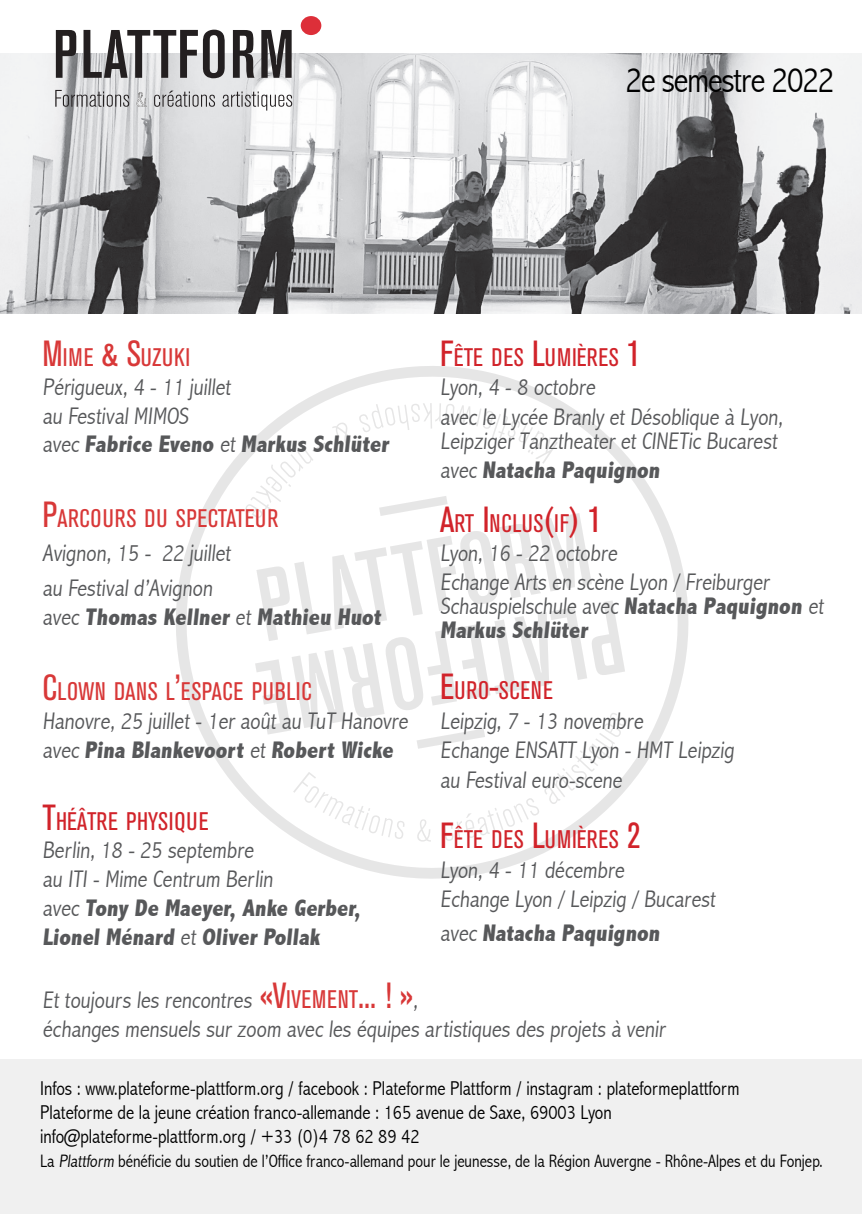
<style>
.page{position:relative;width:862px;height:1214px;background:#fff}
.page>*{position:absolute;margin:0;border:0;box-sizing:border-box;transform-origin:0 0}
.t1{font:300 condensed 36px "Abadi";letter-spacing:-.03em;color:#000}
.t2{font:condensed 25.2px "Akzidenz Grotesk BE";letter-spacing:.02em;color:#d1232a}
.t3{font:condensed 25.2px "Akzidenz Grotesk BE";letter-spacing:.02em;color:#d83838}
.t4{font:condensed 25.2px "Akzidenz Grotesk BE";color:#d1232a}
.t5{font:300 condensed 24px/24px "Abadi";color:#57585a}
.t6{font:800 condensed 24px/28.8px "Abadi";color:#57585a}
.t7{font:300 condensed 20px "Abadi";color:#000}
.t8{font:300 condensed 18px "Abadi";color:#000}
.s1{font-size:36px}
.s2{font-weight:300}
.s3{font-weight:800}
.s4{font-family:"Akzidenz Grotesk BE";font-weight:400;font-size:36px;color:#d83838}
.s5{font-family:"Akzidenz Grotesk BE";font-weight:400;font-size:25.2px;color:#d83838}
</style>
<div class="page">
<img style="left:0;top:54px;width:862px;height:259px">
<div style="left:0;top:1059px;width:862px;height:154px;background:#f0f0f0"></div>
<svg style="left:176px;top:366px;width:513px;height:513px"></svg>
<svg style="left:245px;top:403px;width:382px;height:438px"></svg>
<svg style="left:55px;top:90px;width:74px;height:17px"></svg>
<img style="left:137px;top:92px;width:10px;height:15px">
<svg style="left:154px;top:91px;width:61px;height:16px"></svg>
<svg style="left:222px;top:91px;width:70px;height:20px"></svg>
<svg style="left:56px;top:30px;width:20px;height:48px"></svg>
<svg style="left:83px;top:30px;width:142px;height:48px"></svg>
<svg style="left:233px;top:30px;width:21px;height:48px"></svg>
<svg style="left:261px;top:30px;width:31px;height:48px"></svg>
<div style="left:301px;top:16px;width:20px;height:19px;background:#dd2f39;border-radius:50%"></div>
<p class="t1" style="left:625px;top:59px;width:210px">2e semestre 2022</p>
<p class="t3" style="left:43px;top:343px;width:149px"><span class="s1">M</span>IME <span class="s1">&amp; S</span>UZUKI</p>
<p class="t5" style="left:43px;top:375px;width:193px">Périgueux, 4 - 11 juillet</p>
<p class="t6" style="left:43px;top:401px;width:350px"><span class="s2">au Festival MIMOS<br>avec</span> Fabrice Eveno <span class="s2">et</span> Markus Schlüter</p>
<p class="t3" style="left:43px;top:504px;width:237px"><span class="s1">P</span>ARCOURS DU SPECTATEUR</p>
<p class="t5" style="left:43px;top:541px;width:193px">Avignon, 15 - 22 juillet</p>
<p class="t5" style="left:43px;top:573px;width:343px;line-height:28.8px">au Festival d’Avignon<br>avec <span class="s3">Thomas Kellner</span> et <span class="s3">Mathieu Huot</span></p>
<p class="t3" style="left:43px;top:677px;width:271px"><span class="s1">C</span>LOWN DANS L<span class="s1">’</span>ESPACE PUBLIC</p>
<p class="t5" style="left:43px;top:708px;width:370px">Hanovre, 25 juillet - 1er août au TuT Hanovre</p>
<p class="t6" style="left:43px;top:735px;width:355px"><span class="s2">avec</span> Pina Blankevoort <span class="s2">et</span> Robert Wicke</p>
<p class="t4" style="left:43px;top:806px;width:168px"><span class="s1">T</span>HÉÂTRE PHYSIQUE</p>
<p class="t5" style="left:43px;top:838px;width:216px">Berlin, 18 - 25 septembre</p>
<p class="t6" style="left:43px;top:864px;width:322px"><span class="s2">au ITI - Mime Centrum Berlin<br>avec</span> Tony De Maeyer, Anke Gerber,<br>Lionel Ménard <span class="s2">et</span> Oliver Pollak</p>
<p class="t2" style="left:440px;top:343px;width:202px"><span class="s1">F</span>ÊTE DES <span class="s1">L</span>UMIÈRES <span class="s1">1</span></p>
<p class="t5" style="left:440px;top:375px;width:160px">Lyon, 4 - 8 octobre</p>
<p class="t5" style="left:440px;top:405px;width:347px">avec le Lycée Branly et Désoblique à Lyon,<br>Leipziger Tanztheater et CINETic Bucarest</p>
<p class="t6" style="left:440px;top:456px;width:224px"><span class="s2">avec</span> Natacha Paquignon</p>
<p class="t2" style="left:440px;top:509px;width:163px"><span class="s1">A</span>RT <span class="s1">I</span>NCLUS<span class="s1">(</span>IF<span class="s1">) 1</span></p>
<p class="t5" style="left:440px;top:541px;width:181px">Lyon, 16 - 22 octobre</p>
<p class="t5" style="left:440px;top:570px;width:388px">Echange Arts en scène Lyon / Freiburger<br>Schauspielschule avec <span class="s3">Natacha Paquignon</span> et<br><span class="s3">Markus Schlüter</span></p>
<p class="t2" style="left:440px;top:676px;width:114px"><span class="s1">E</span>URO<span class="s1">-</span>SCENE</p>
<p class="t5" style="left:440px;top:708px;width:207px">Leipzig, 7 - 13 novembre</p>
<p class="t5" style="left:440px;top:738px;width:298px">Echange ENSATT Lyon - HMT Leipzig</p>
<p class="t5" style="left:440px;top:767px;width:186px">au Festival euro-scene</p>
<p class="t2" style="left:440px;top:825px;width:202px"><span class="s1">F</span>ÊTE DES <span class="s1">L</span>UMIÈRES <span class="s1">2</span></p>
<p class="t5" style="left:440px;top:857px;width:188px">Lyon, 4 - 11 décembre</p>
<p class="t5" style="left:440px;top:887px;width:280px">Echange Lyon / Leipzig / Bucarest</p>
<p class="t6" style="left:440px;top:918px;width:224px"><span class="s2">avec</span> Natacha Paquignon</p>
<p class="t5" style="left:43px;top:988px;width:380px">Et toujours les rencontres <span class="s4">«V</span><span class="s5">IVEMENT</span><span class="s4">... ! »</span>,</p>
<p class="t5" style="left:43px;top:1017px;width:627px">échanges mensuels sur zoom avec les équipes artistiques des projets à venir</p>
<p class="t7" style="left:40px;top:1076px;width:701px">Infos : www.plateforme-plattform.org / facebook : Plateforme Plattform / instagram : plateformeplattform</p>
<p class="t7" style="left:40px;top:1100px;width:573px">Plateforme de la jeune création franco-allemande : 165 avenue de Saxe, 69003 Lyon</p>
<p class="t7" style="left:40px;top:1124px;width:381px">info@plateforme-plattform.org / +33 (0)4 78 62 89 42</p>
<p class="t8" style="left:40px;top:1149px;width:784px">La Plattform bénéficie du soutien de l’Office franco-allemand pour le jeunesse, de la Région Auvergne - Rhône-Alpes et du Fonjep.</p>
</div>
